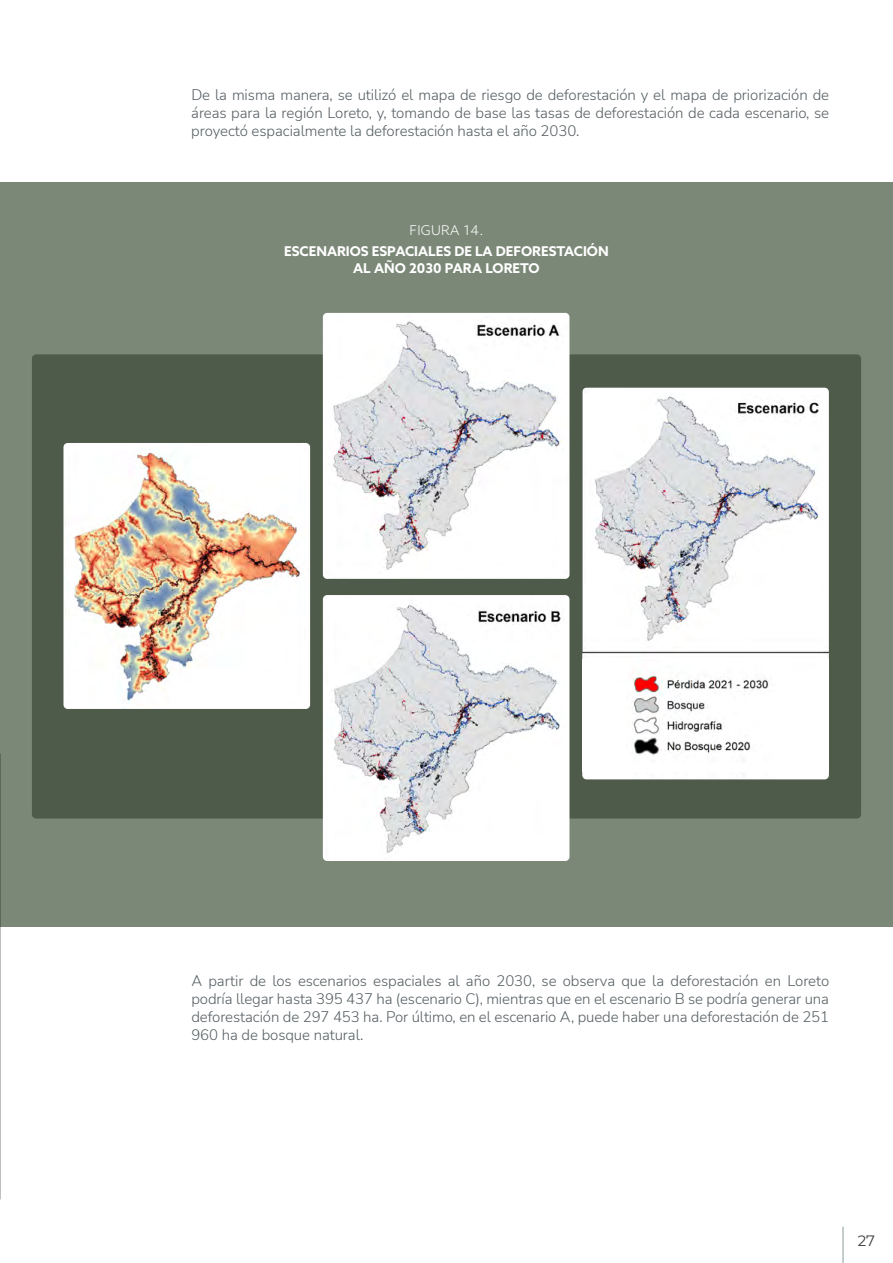
<style>
.page{position:relative;width:893px;height:1263px;background:#fff}
.page>*{position:absolute;margin:0;border:0;box-sizing:border-box;transform-origin:0 0}
.t1{font:300 15px/18px "Nunito Sans";letter-spacing:-.005em;color:#555e62;text-align:justify}
.t2{font:15px "Montserrat";color:#3c3c3b}
.t3{font:700 13.5px/16.5px "Azo Sans";color:#fff;text-align:center}
.t4{font:300 13.5px "Azo Sans";letter-spacing:.025em;color:#fff}
</style>
<div class="page">
<div style="left:0;top:183px;width:893px;height:744px;background:#7b8877"></div>
<div style="left:32px;top:354px;width:829px;height:464px;background:#4e5b4a;border-radius:4px"></div>
<img style="left:63px;top:443px;width:247px;height:266px">
<img style="left:582px;top:388px;width:247px;height:391px">
<img style="left:582px;top:659px;width:247px;height:112px">
<img style="left:323px;top:313px;width:246px;height:266px">
<img style="left:323px;top:595px;width:246px;height:266px">
<hr style="left:843px;top:1227px;width:1px;height:36px;background:#8a9c98">
<p class="t1" style="left:191px;top:85px;width:639px">De la misma manera, se utilizó el mapa de riesgo de deforestación y el mapa de priorización de áreas para la región Loreto, y, tomando de base las tasas de deforestación de cada escenario, se proyectó espacialmente la deforestación hasta el año 2030.</p>
<p class="t4" style="left:409px;top:222px;width:75px">FIGURA 14.</p>
<p class="t3" style="left:284px;top:243px;width:326px">ESCENARIOS ESPACIALES DE LA DEFORESTACIÓN<br>AL AÑO 2030 PARA LORETO</p>
<p class="t1" style="left:191px;top:971px;width:639px">A partir de los escenarios espaciales al año 2030, se observa que la deforestación en Loreto podría llegar hasta 395 437 ha (escenario C), mientras que en el escenario B se podría generar una deforestación de 297 453 ha. Por último, en el escenario A, puede haber una deforestación de 251<br>960 ha de bosque natural.</p>
<p class="t2" style="left:858px;top:1230px;width:19px">27</p>
</div>
